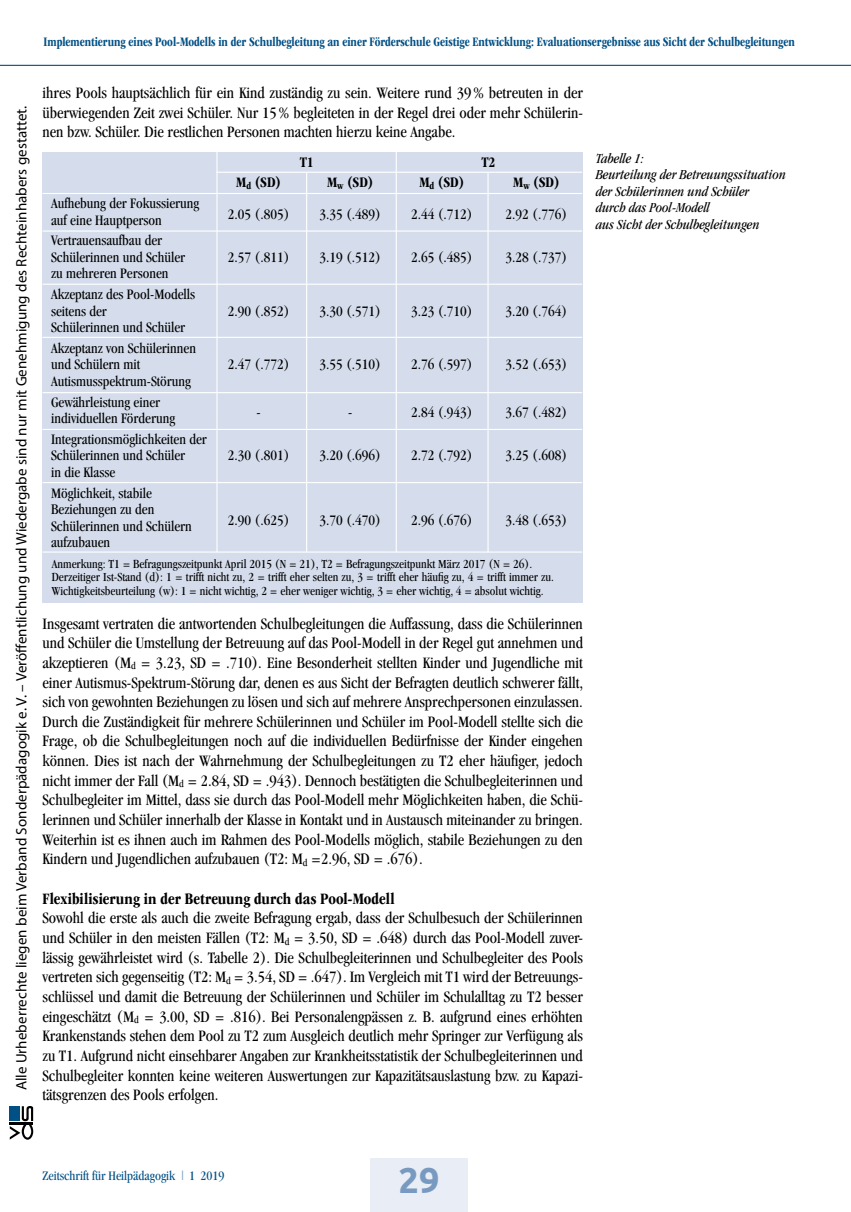
<style>
.page{position:relative;width:851px;height:1212px;background:#fff}
.page>*{position:absolute;margin:0;border:0;box-sizing:border-box;transform-origin:0 0}
.t1{font:700 36px "Ubuntu";color:#799ac0}
.t2{font:condensed 16.5px/19.6px "Garamond";color:#000;text-align:justify}
.t3{font:700 condensed 16.5px "ITC Garamond Std";color:#000}
.t4{font:condensed 15px/16.5px "Garamond";color:#000}
.t5{font:15px "Myriad Pro";letter-spacing:.005em;color:#000}
.t6{font:700 condensed 15px "ITC Garamond Std";color:#000}
.t7{font:italic condensed 14.25px/16.5px "Garamond";color:#000}
.t8{font:700 condensed 13.5px "ITC Garamond Std";letter-spacing:-.005em;color:#005086;scale:.93 1}
.t9{font:condensed 13.5px "Garamond";color:#005086}
.t10{font:condensed 12.75px/13.5px "Garamond";color:#000}
.s1{color:#799ac0}
</style>
<div class="page">
<svg style="left:10px;top:1106px;width:23px;height:34px"></svg>
<div style="left:370px;top:1158px;width:98px;height:54px;background:#e9edf5"></div>
<hr style="left:0;top:65px;width:850px;height:1px;background:#005086">
<div style="left:43px;top:152px;width:540px;height:451px;background:#d5ddec"></div>
<hr style="left:43px;top:193px;width:539px;height:1px;background:#fff">
<hr style="left:216px;top:172px;width:366px;height:1px;background:#fff">
<hr style="left:43px;top:230px;width:539px;height:2px;background:#fff">
<hr style="left:43px;top:284px;width:539px;height:1px;background:#fff">
<hr style="left:43px;top:337px;width:539px;height:1px;background:#fff">
<hr style="left:43px;top:392px;width:539px;height:1px;background:#fff">
<hr style="left:43px;top:429px;width:539px;height:1px;background:#fff">
<hr style="left:43px;top:482px;width:539px;height:1px;background:#fff">
<hr style="left:43px;top:551px;width:539px;height:2px;background:#fff">
<hr style="left:216px;top:152px;width:1px;height:400px;background:#fff">
<hr style="left:395px;top:152px;width:2px;height:400px;background:#fff">
<hr style="left:306px;top:173px;width:1px;height:379px;background:#fff">
<hr style="left:487px;top:173px;width:1px;height:379px;background:#fff">
<p class="t8" style="left:44px;top:34px;width:809px">Implementierung eines Pool-Modells in der Schulbegleitung an einer Förderschule Geistige Entwicklung: Evaluationsergebnisse aus Sicht der Schulbegleitungen</p>
<p class="t5" style="left:12px;top:1090px;width:986px;rotate:-90deg">Alle Urheberrechte liegen beim Verband Sonderpädagogik e. V. – Veröffentlichung und Wiedergabe sind nur mit Genehmigung des Rechteinhabers gestattet.</p>
<p class="t2" style="left:43px;top:83px;width:542px">ihres Pools hauptsächlich für ein Kind zuständig zu sein. Weitere rund 39% betreuten in der überwiegenden Zeit zwei Schüler. Nur 15% begleiteten in der Regel drei oder mehr Schülerin&shy;nen bzw. Schüler. Die restlichen Personen machten hierzu keine Angabe.</p>
<p class="t6" style="left:299px;top:153px;width:16px">T1</p>
<p class="t6" style="left:481px;top:153px;width:16px">T2</p>
<p class="t6" style="left:236px;top:174px;width:46px">M<sub>d</sub> (SD)</p>
<p class="t6" style="left:327px;top:174px;width:48px">M<sub>w</sub> (SD)</p>
<p class="t6" style="left:419px;top:174px;width:46px">M<sub>d</sub> (SD)</p>
<p class="t6" style="left:513px;top:174px;width:48px">M<sub>w</sub> (SD)</p>
<p class="t4" style="left:51px;top:195px;width:150px">Aufhebung der Fokussierung auf eine Hauptperson</p>
<p class="t4" style="left:228px;top:205px;width:63px">2.05 (.805)</p>
<p class="t4" style="left:319px;top:205px;width:63px">3.35 (.489)</p>
<p class="t4" style="left:411px;top:205px;width:63px">2.44 (.712)</p>
<p class="t4" style="left:505px;top:205px;width:63px">2.92 (.776)</p>
<p class="t4" style="left:51px;top:232px;width:136px">Vertrauensaufbau der<br>Schülerinnen und Schüler</p>
<p class="t4" style="left:228px;top:249px;width:63px">2.57 (.811)</p>
<p class="t4" style="left:319px;top:249px;width:63px">3.19 (.512)</p>
<p class="t4" style="left:411px;top:249px;width:63px">2.65 (.485)</p>
<p class="t4" style="left:505px;top:249px;width:63px">3.28 (.737)</p>
<p class="t4" style="left:51px;top:263px;width:146px;line-height:20.7px">zu mehreren Personen<br>Akzeptanz des Pool-Modells</p>
<p class="t4" style="left:51px;top:302px;width:57px">seitens der</p>
<p class="t4" style="left:228px;top:302px;width:63px">2.90 (.852)</p>
<p class="t4" style="left:319px;top:302px;width:63px">3.30 (.571)</p>
<p class="t4" style="left:411px;top:302px;width:63px">3.23 (.710)</p>
<p class="t4" style="left:505px;top:302px;width:63px">3.20 (.764)</p>
<p class="t4" style="left:51px;top:317px;width:146px;line-height:20.7px">Schülerinnen und Schüler<br>Akzeptanz von Schülerinnen</p>
<p class="t4" style="left:51px;top:356px;width:91px">und Schülern mit</p>
<p class="t4" style="left:228px;top:356px;width:63px">2.47 (.772)</p>
<p class="t4" style="left:319px;top:356px;width:63px">3.55 (.510)</p>
<p class="t4" style="left:411px;top:356px;width:63px">2.76 (.597)</p>
<p class="t4" style="left:505px;top:356px;width:63px">3.52 (.653)</p>
<p class="t4" style="left:51px;top:371px;width:141px;line-height:20.7px">Autismusspektrum-Störung<br>Gewährleistung einer</p>
<p class="t4" style="left:51px;top:410px;width:126px">individuellen Förderung</p>
<p class="t4" style="left:256px;top:404px;width:6px">-</p>
<p class="t4" style="left:348px;top:404px;width:6px">-</p>
<p class="t4" style="left:411px;top:404px;width:63px">2.84 (.943)</p>
<p class="t4" style="left:505px;top:404px;width:63px">3.67 (.482)</p>
<p class="t4" style="left:51px;top:431px;width:157px">Integrationsmöglichkeiten der<br>Schülerinnen und Schüler</p>
<p class="t4" style="left:228px;top:447px;width:63px">2.30 (.801)</p>
<p class="t4" style="left:319px;top:447px;width:63px">3.20 (.696)</p>
<p class="t4" style="left:411px;top:447px;width:63px">2.72 (.792)</p>
<p class="t4" style="left:505px;top:447px;width:63px">3.25 (.608)</p>
<p class="t4" style="left:51px;top:462px;width:102px;line-height:20.7px">in die Klasse<br>Möglichkeit, stabile</p>
<p class="t4" style="left:51px;top:501px;width:142px">Beziehungen zu den<br>Schülerinnen und Schülern</p>
<p class="t4" style="left:228px;top:511px;width:63px">2.90 (.625)</p>
<p class="t4" style="left:319px;top:511px;width:63px">3.70 (.470)</p>
<p class="t4" style="left:411px;top:511px;width:63px">2.96 (.676)</p>
<p class="t4" style="left:505px;top:511px;width:63px">3.48 (.653)</p>
<p class="t4" style="left:51px;top:534px;width:61px">aufzubauen</p>
<p class="t10" style="left:52px;top:557px;width:503px">Anmerkung: T1 = Befragungszeitpunkt April 2015 (N = 21), T2 = Befragungszeitpunkt März 2017 (N = 26).<br>Derzeitiger Ist-Stand (d): 1 = trifft nicht zu, 2 = trifft eher selten zu, 3 = trifft eher häufig zu, 4 = trifft immer zu.<br>Wichtigkeitsbeurteilung (w): 1 = nicht wichtig, 2 = eher weniger wichtig, 3 = eher wichtig, 4 = absolut wichtig.</p>
<p class="t2" style="left:43px;top:613px;width:542px">Insgesamt vertraten die antwortenden Schulbegleitungen die Auffassung, dass die Schülerinnen und Schüler die Umstellung der Betreuung auf das Pool-Modell in der Regel gut annehmen und akzeptieren (M<sub>d</sub> = 3.23, SD = .710). Eine Besonderheit stellten Kinder und Jugendliche mit einer Autismus-Spektrum-Störung dar, denen es aus Sicht der Befragten deutlich schwerer fällt, sich von gewohnten Beziehungen zu lösen und sich auf mehrere Ansprechpersonen einzulassen.<br>Durch die Zuständigkeit für mehrere Schülerinnen und Schüler im Pool-Modell stellte sich die Frage, ob die Schulbegleitungen noch auf die individuellen Bedürfnisse der Kinder eingehen können. Dies ist nach der Wahrnehmung der Schulbegleitungen zu T2 eher häufiger, jedoch nicht immer der Fall (M<sub>d</sub> = 2.84, SD = .943). Dennoch bestätigten die Schulbegleiterinnen und Schulbegleiter im Mittel, dass sie durch das Pool-Modell mehr Möglichkeiten haben, die Schü&shy;lerinnen und Schüler innerhalb der Klasse in Kontakt und in Austausch miteinander zu bringen.<br>Weiterhin ist es ihnen auch im Rahmen des Pool-Modells möglich, stabile Beziehungen zu den Kindern und Jugendlichen aufzubauen (T2: M<sub>d</sub> =2.96, SD = .676).</p>
<p class="t3" style="left:43px;top:889px;width:353px">Flexibilisierung in der Betreuung durch das Pool-Modell</p>
<p class="t2" style="left:43px;top:908px;width:542px">Sowohl die erste als auch die zweite Befragung ergab, dass der Schulbesuch der Schülerinnen und Schüler in den meisten Fällen (T2: M<sub>d</sub> = 3.50, SD = .648) durch das Pool-Modell zuver&shy;lässig gewährleistet wird (s. Tabelle 2). Die Schulbegleiterinnen und Schulbegleiter des Pools vertreten sich gegenseitig (T2: M<sub>d</sub> = 3.54, SD = .647). Im Vergleich mit T1 wird der Betreuungs&shy;schlüssel und damit die Betreuung der Schülerinnen und Schüler im Schulalltag zu T2 besser eingeschätzt (M<sub>d</sub> = 3.00, SD = .816). Bei Personalengpässen z. B. aufgrund eines erhöhten Krankenstands stehen dem Pool zu T2 zum Ausgleich deutlich mehr Springer zur Verfügung als zu T1. Aufgrund nicht einsehbarer Angaben zur Krankheitsstatistik der Schulbegleiterinnen und Schulbegleiter konnten keine weiteren Auswertungen zur Kapazitätsauslastung bzw. zu Kapazi&shy;tätsgrenzen des Pools erfolgen.</p>
<p class="t7" style="left:595px;top:150px;width:191px">Tabelle 1:<br>Beurteilung der Betreuungssituation der Schülerinnen und Schüler<br>durch das Pool-Modell<br>aus Sicht der Schulbegleitungen</p>
<p class="t9" style="left:43px;top:1168px;width:183px">Zeitschrift für Heilpädagogik <span class="s1">|</span> 1 2019</p>
<h1 class="t1" style="left:398px;top:1158px;width:42px">29<sup>29</sup></h1>
</div>
